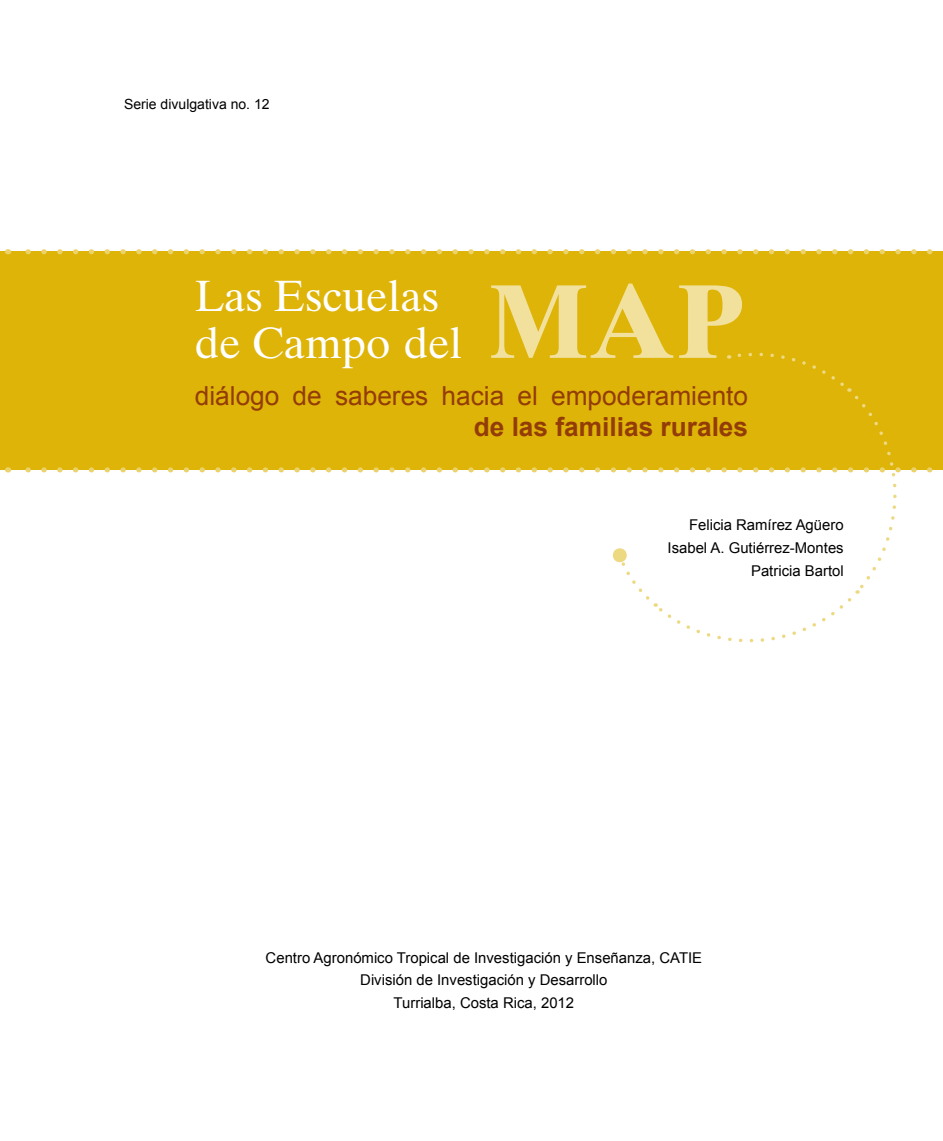
<style>
.page{position:relative;width:943px;height:1141px;background:#fff}
.page>*{position:absolute;margin:0;border:0;box-sizing:border-box;transform-origin:0 0}
.t1{font:700 105px "Times Ten";color:#f2e19c}
.t2{font:43.75px/47.2px "Times Ten";color:#fff}
.t3{font:26.25px "Arial";color:#933c06}
.t4{font:700 26.25px "Arial";color:#933c06}
.t5{font:14.88px/22.8px "Arial";color:#000;text-align:right}
.t6{font:14px "Arial";color:#000}
</style>
<div class="page">
<div style="left:0;top:252px;width:943px;height:218px;background:#deb408"></div>
<svg style="left:15px;top:249px;width:928px;height:5px"></svg>
<svg style="left:25px;top:352px;width:908px;height:291px"></svg>
<p class="t6" style="left:124px;top:95px;width:147px">Serie divulgativa no. 12</p>
<h2 class="t2" style="left:195px;top:272px;width:269px">Las Escuelas de Campo del</h2>
<h1 class="t1" style="left:489px;top:258px;width:258px">MAP</h1>
<h3 class="t3" style="left:195px;top:378px;width:555px">diálogo de saberes hacia el empoderamiento</h3>
<h3 class="t4" style="left:474px;top:410px;width:276px">de las familias rurales</h3>
<p class="t5" style="left:667px;top:514px;width:178px">Felicia Ramírez Agüero<br>Isabel A. Gutiérrez-Montes<br>Patricia Bartol</p>
<p class="t5" style="left:266px;top:946px;width:438px;text-align:center">Centro Agronómico Tropical de Investigación y Enseñanza, CATIE<br>División de Investigación y Desarrollo<br>Turrialba, Costa Rica, 2012</p>
</div>
